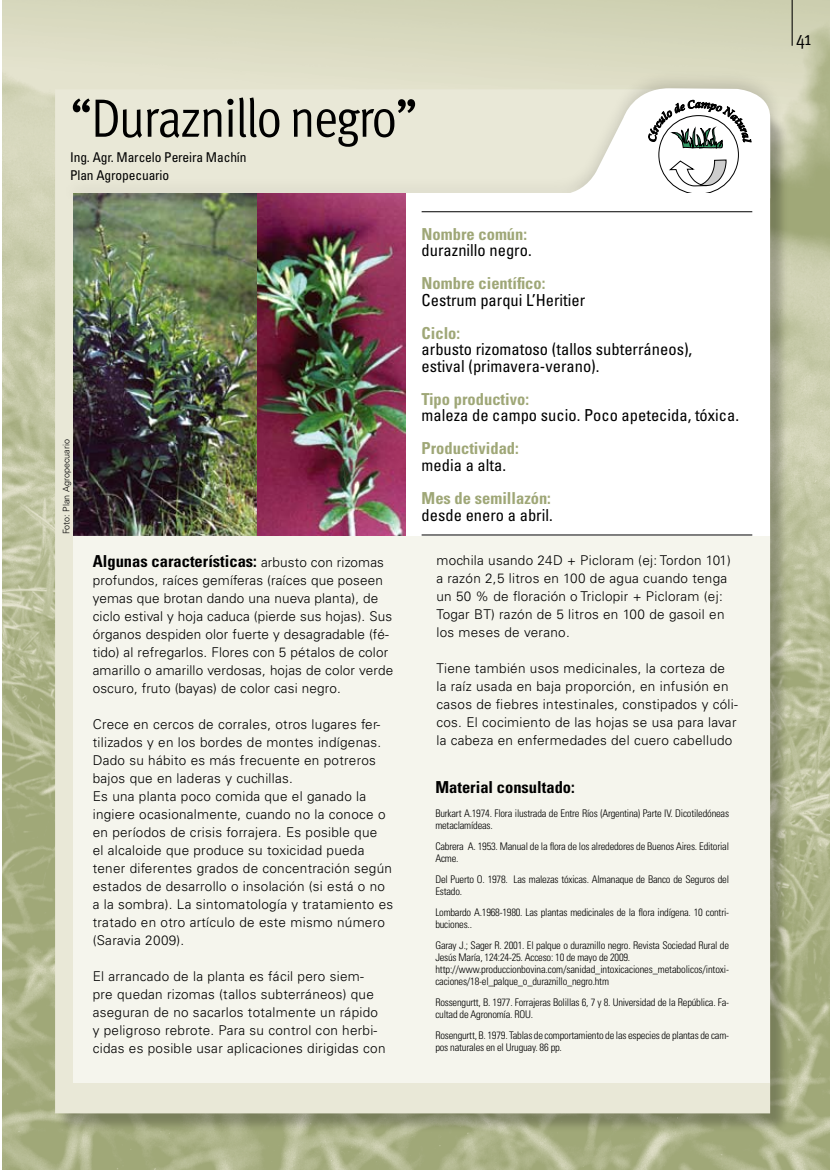
<style>
.page{position:relative;width:830px;height:1170px;background:#fff}
.page>*{position:absolute;margin:0;border:0;box-sizing:border-box;transform-origin:0 0}
.t1{font:54px "Meta Cond";letter-spacing:-.025em;color:#000}
.t2{font:19.5px "Meta Cond";color:#000}
.t3{font:condensed 16.5px/16.5px "Univers";color:#000}
.t4{font:700 condensed 16.5px "Univers";color:#9fa777}
.t5{font:700 condensed 16.5px "Univers";color:#000}
.t6{font:300 13.5px/18px "Univers";letter-spacing:.02em;color:#000}
.t7{font:condensed 13.5px/18px "Univers";letter-spacing:-.01em;color:#000}
.t8{font:300 condensed 10.5px/12px "Univers";letter-spacing:-.02em;color:#000}
.t9{font:300 9px "Univers";color:#000}
.s1{font-weight:300;font-stretch:normal;font-size:13.5px}
</style>
<div class="page">
<img style="left:3px;top:0;width:826px;height:1169px">
<div style="left:57px;top:91px;width:732px;height:1041px;background:#000;opacity:.24"></div>
<div style="left:55px;top:89px;width:714px;height:1024px;background:#e9e8d7"></div>
<hr style="left:791px;top:0;width:1px;height:46px;background:#000">
<div style="left:60px;top:70px;width:723px;height:138px;background:#000;opacity:.16"></div>
<svg style="left:74px;top:88px;width:695px;height:105px;background:#eae9da"></svg>
<div style="left:658px;top:116px;width:80px;height:78px;background:#fff;border-radius:50%"></div>
<svg style="left:669px;top:160px;width:57px;height:26px"></svg>
<svg style="left:648px;top:100px;width:102px;height:50px"></svg>
<div style="left:74px;top:532px;width:695px;height:551px;background:#f5f5ed"></div>
<div style="left:74px;top:193px;width:695px;height:342px;background:#fff"></div>
<hr style="left:421px;top:211px;width:331px;height:1px;background:#000">
<hr style="left:421px;top:534px;width:331px;height:1px;background:#000">
<img style="left:74px;top:193px;width:183px;height:342px">
<img style="left:257px;top:193px;width:148px;height:342px">
<h1 class="t1" style="left:70px;top:87px;width:349px">“Duraznillo negro”</h1>
<p class="t7" style="left:70px;top:148px;width:178px">Ing. Agr. Marcelo Pereira Machín<br>Plan Agropecuario</p>
<p class="t9" style="left:61px;top:534px;width:96px;rotate:-90deg">Foto: Plan Agropecuario</p>
<p class="t5" style="left:93px;top:551px;width:293px">Algunas características: <span class="s1">arbusto con rizomas</span></p>
<p class="t6" style="left:93px;top:571px;width:302px">profundos, raíces gemíferas (raíces que poseen yemas que brotan dando una nueva planta), de ciclo estival y hoja caduca (pierde sus hojas). Sus órganos despiden olor fuerte y desagradable (fé&shy;tido) al refregarlos. Flores con 5 pétalos de color amarillo o amarillo verdosas, hojas de color verde oscuro, fruto (bayas) de color casi negro.</p>
<p class="t6" style="left:93px;top:715px;width:302px">Crece en cercos de corrales, otros lugares fer&shy;tilizados y en los bordes de montes indígenas.<br>Dado su hábito es más frecuente en potreros bajos que en laderas y cuchillas.<br>Es una planta poco comida que el ganado la ingiere ocasionalmente, cuando no la conoce o en períodos de crisis forrajera. Es posible que<br>el alcaloide que produce su toxicidad pueda tener diferentes grados de concentración según estados de desarrollo o insolación (si está o no a la sombra). La sintomatología y tratamiento es tratado en otro artículo de este mismo número (Saravia 2009).</p>
<p class="t6" style="left:93px;top:967px;width:294px">El arrancado de la planta es fácil pero siem&shy;pre quedan rizomas (tallos subterráneos) que aseguran de no sacarlos totalmente un rápido y peligroso rebrote. Para su control con herbi&shy;cidas es posible usar aplicaciones dirigidas con</p>
<p class="t4" style="left:421px;top:224px;width:107px">Nombre común:</p>
<p class="t3" style="left:421px;top:242px;width:111px">duraznillo negro.</p>
<p class="t4" style="left:421px;top:273px;width:125px">Nombre científico:</p>
<p class="t3" style="left:421px;top:291px;width:165px">Cestrum parqui L’Heritier</p>
<p class="t4" style="left:421px;top:323px;width:40px">Ciclo:</p>
<p class="t3" style="left:421px;top:341px;width:272px">arbusto rizomatoso (tallos subterráneos), estival (primavera-verano).</p>
<p class="t4" style="left:421px;top:389px;width:109px">Tipo productivo:</p>
<p class="t3" style="left:421px;top:407px;width:319px">maleza de campo sucio. Poco apetecida, tóxica.</p>
<p class="t4" style="left:421px;top:438px;width:99px">Productividad:</p>
<p class="t3" style="left:421px;top:456px;width:86px">media a alta.</p>
<p class="t4" style="left:421px;top:488px;width:131px">Mes de semillazón:</p>
<p class="t3" style="left:421px;top:506px;width:133px">desde enero a abril.</p>
<p class="t6" style="left:436px;top:550px;width:296px">mochila usando 24D + Picloram (ej: Tordon 101) a razón 2,5 litros en 100 de agua cuando tenga un 50 % de floración o Triclopir + Picloram (ej:<br>Togar BT) razón de 5 litros en 100 de gasoil en los meses de verano.</p>
<p class="t6" style="left:436px;top:658px;width:303px">Tiene también usos medicinales, la corteza de la raíz usada en baja proporción, en infusión en casos de fiebres intestinales, constipados y cóli&shy;cos. El cocimiento de las hojas se usa para lavar la cabeza en enfermedades del cuero cabelludo</p>
<p class="t5" style="left:435px;top:777px;width:141px">Material consultado:</p>
<p class="t8" style="left:435px;top:807px;width:295px">Burkart A.1974. Flora ilustrada de Entre Ríos (Argentina) Parte IV. Dicotiledóneas metaclamídeas.</p>
<p class="t8" style="left:435px;top:840px;width:295px">Cabrera A. 1953. Manual de la flora de los alrededores de Buenos Aires. Editorial<br>Acme.</p>
<p class="t8" style="left:435px;top:873px;width:295px">Del Puerto O. 1978. Las malezas tóxicas. Almanaque de Banco de Seguros del<br>Estado.</p>
<p class="t8" style="left:435px;top:906px;width:295px">Lombardo A.1968-1980. Las plantas medicinales de la flora indígena. 10 contri&shy;buciones..</p>
<p class="t8" style="left:435px;top:939px;width:295px">Garay J.; Sager R. 2001. El palque o duraznillo negro. Revista Sociedad Rural de Jesús María, 124:24-25. Acceso: 10 de mayo de 2009. http://www.produccionbovina.com/sanidad_intoxicaciones_metabolicos/intoxi&shy;caciones/18-el_palque_o_duraznillo_negro.htm</p>
<p class="t8" style="left:435px;top:996px;width:295px">Rossengurtt, B. 1977. Forrajeras Bolillas 6, 7 y 8. Universidad de la República. Fa&shy;cultad de Agronomía. ROU.</p>
<p class="t8" style="left:435px;top:1029px;width:295px">Rosengurtt, B. 1979. Tablas de comportamiento de las especies de plantas de cam&shy;pos naturales en el Uruguay. 86 pp.</p>
<h2 class="t2" style="left:795px;top:28px;width:8px">41</h2>
</div>
